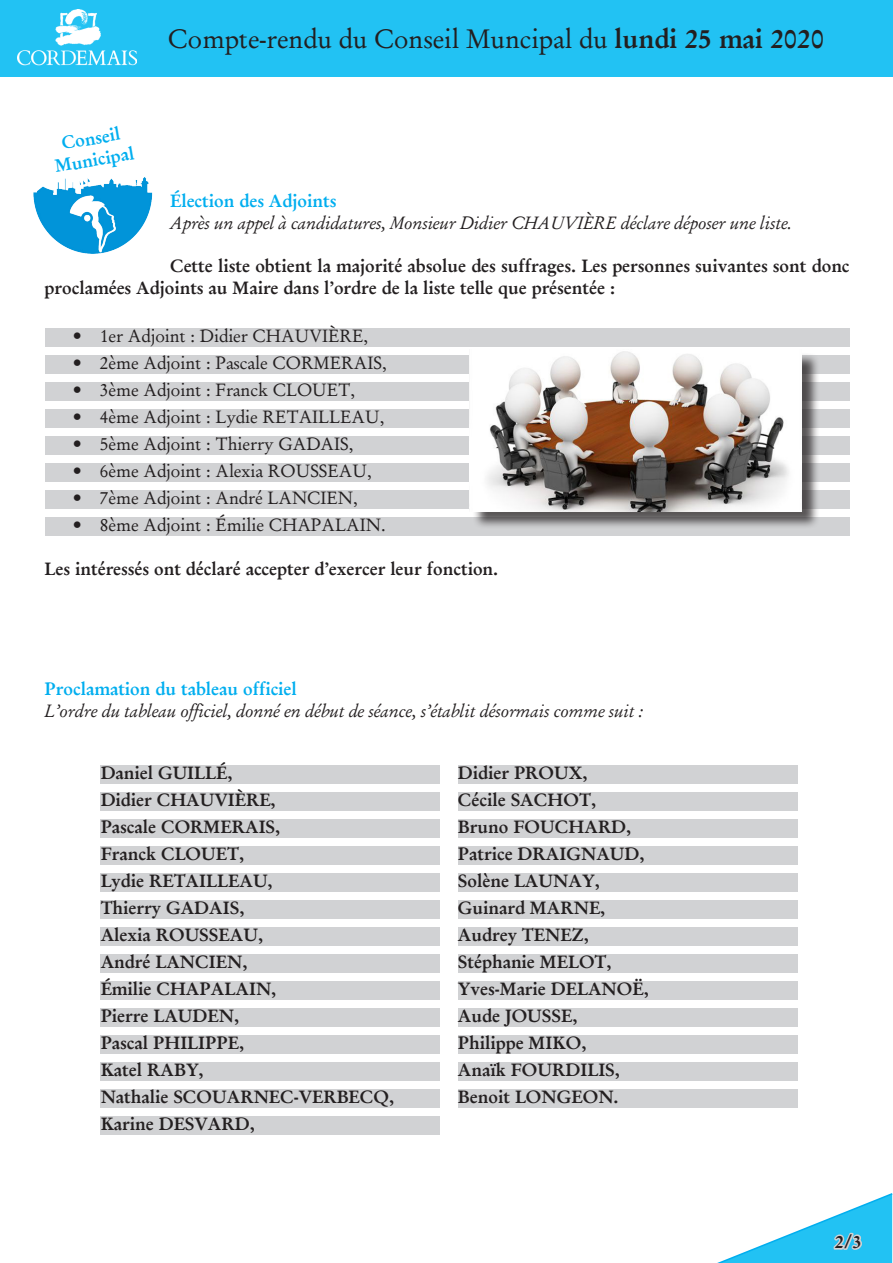
<style>
.page{position:relative;width:893px;height:1263px;background:#fff}
.page>*{position:absolute;margin:0;border:0;box-sizing:border-box;transform-origin:0 0}
.t1{font:27px "Garamond Antiqua";color:#231f20}
.t2{font:18px/21.6px "Garamond Halbfett";color:#231f20}
.t3{font:18px "Garamond Antiqua";color:#231f20}
.t4{font:18px "Garamond Kursiv";color:#231f20}
.t5{font:18px/21.6px "Garamond Halbfett";color:#00aeef;text-align:center}
.s1{font-family:"Garamond Halbfett"}
</style>
<div class="page">
<div style="left:45px;top:328px;width:804px;height:19px;background:#d1d2d4"></div>
<div style="left:45px;top:355px;width:804px;height:19px;background:#d1d2d4"></div>
<div style="left:45px;top:382px;width:804px;height:19px;background:#d1d2d4"></div>
<div style="left:45px;top:409px;width:804px;height:19px;background:#d1d2d4"></div>
<div style="left:45px;top:436px;width:804px;height:19px;background:#d1d2d4"></div>
<div style="left:45px;top:463px;width:804px;height:19px;background:#d1d2d4"></div>
<div style="left:45px;top:490px;width:804px;height:19px;background:#d1d2d4"></div>
<div style="left:45px;top:517px;width:804px;height:19px;background:#d1d2d4"></div>
<svg style="left:717px;top:1193px;width:176px;height:70px"></svg>
<div style="left:101px;top:765px;width:339px;height:19px;background:#d1d2d4"></div>
<div style="left:101px;top:792px;width:339px;height:19px;background:#d1d2d4"></div>
<div style="left:101px;top:819px;width:339px;height:19px;background:#d1d2d4"></div>
<div style="left:101px;top:846px;width:339px;height:19px;background:#d1d2d4"></div>
<div style="left:101px;top:873px;width:339px;height:19px;background:#d1d2d4"></div>
<div style="left:101px;top:900px;width:339px;height:19px;background:#d1d2d4"></div>
<div style="left:101px;top:927px;width:339px;height:19px;background:#d1d2d4"></div>
<div style="left:101px;top:954px;width:339px;height:19px;background:#d1d2d4"></div>
<div style="left:101px;top:981px;width:339px;height:19px;background:#d1d2d4"></div>
<div style="left:101px;top:1008px;width:339px;height:19px;background:#d1d2d4"></div>
<div style="left:101px;top:1035px;width:339px;height:19px;background:#d1d2d4"></div>
<div style="left:101px;top:1062px;width:339px;height:19px;background:#d1d2d4"></div>
<div style="left:101px;top:1089px;width:339px;height:19px;background:#d1d2d4"></div>
<div style="left:101px;top:1116px;width:339px;height:19px;background:#d1d2d4"></div>
<div style="left:458px;top:765px;width:339px;height:19px;background:#d1d2d4"></div>
<div style="left:458px;top:792px;width:339px;height:19px;background:#d1d2d4"></div>
<div style="left:458px;top:819px;width:339px;height:19px;background:#d1d2d4"></div>
<div style="left:458px;top:846px;width:339px;height:19px;background:#d1d2d4"></div>
<div style="left:458px;top:873px;width:339px;height:19px;background:#d1d2d4"></div>
<div style="left:458px;top:900px;width:339px;height:19px;background:#d1d2d4"></div>
<div style="left:458px;top:927px;width:339px;height:19px;background:#d1d2d4"></div>
<div style="left:458px;top:954px;width:339px;height:19px;background:#d1d2d4"></div>
<div style="left:458px;top:981px;width:339px;height:19px;background:#d1d2d4"></div>
<div style="left:458px;top:1008px;width:339px;height:19px;background:#d1d2d4"></div>
<div style="left:458px;top:1035px;width:339px;height:19px;background:#d1d2d4"></div>
<div style="left:458px;top:1062px;width:339px;height:19px;background:#d1d2d4"></div>
<div style="left:458px;top:1089px;width:339px;height:19px;background:#d1d2d4"></div>
<img style="left:33px;top:177px;width:120px;height:77px">
<div style="left:472px;top:352px;width:348px;height:178px;background:#231f20;opacity:.75"></div>
<img style="left:470px;top:351px;width:331px;height:160px">
<div style="left:0;top:0;width:893px;height:77px;background:#22c2f3"></div>
<img style="left:17px;top:9px;width:120px;height:56px">
<p class="t5" style="left:49px;top:135px;width:81px;rotate:-10deg">Conseil<br>Municipal</p>
<p class="t1" style="left:168px;top:22px;width:658px">Compte-rendu du Conseil Muncipal du <span class="s1">lundi 25 mai 2020</span></p>
<p class="t5" style="left:170px;top:190px;width:168px">Élection des Adjoints</p>
<p class="t4" style="left:170px;top:212px;width:624px">Après un appel à candidatures, Monsieur Didier CHAUVIÈRE déclare déposer une liste.</p>
<p class="t2" style="left:45px;top:255px;width:806px;text-indent:125px">Cette liste obtient la majorité absolue des suffrages. Les personnes suivantes sont donc proclamées Adjoints au Maire dans l’ordre de la liste telle que présentée :</p>
<p class="t3" style="left:73px;top:325px;width:297px">• 1er Adjoint : Didier CHAUVIÈRE,</p>
<p class="t3" style="left:73px;top:352px;width:315px">• 2ème Adjoint : Pascale CORMERAIS,</p>
<p class="t3" style="left:73px;top:379px;width:284px">• 3ème Adjoint : Franck CLOUET,</p>
<p class="t3" style="left:73px;top:406px;width:313px">• 4ème Adjoint : Lydie RETAILLEAU,</p>
<p class="t3" style="left:73px;top:433px;width:282px">• 5ème Adjoint : Thierry GADAIS,</p>
<p class="t3" style="left:73px;top:460px;width:300px">• 6ème Adjoint : Alexia ROUSSEAU,</p>
<p class="t3" style="left:73px;top:487px;width:286px">• 7ème Adjoint : André LANCIEN,</p>
<p class="t3" style="left:73px;top:514px;width:314px">• 8ème Adjoint : Émilie CHAPALAIN.</p>
<p class="t2" style="left:45px;top:558px;width:455px">Les intéressés ont déclaré accepter d’exercer leur fonction.</p>
<p class="t5" style="left:45px;top:678px;width:254px">Proclamation du tableau officiel</p>
<p class="t4" style="left:45px;top:699px;width:600px">L’ordre du tableau officiel, donné en début de séance, s’établit désormais comme suit :</p>
<p class="t2" style="left:101px;top:762px;width:133px">Daniel GUILLÉ,</p>
<p class="t2" style="left:101px;top:789px;width:176px">Didier CHAUVIÈRE,</p>
<p class="t2" style="left:101px;top:816px;width:181px">Pascale CORMERAIS,</p>
<p class="t2" style="left:101px;top:843px;width:145px">Franck CLOUET,</p>
<p class="t2" style="left:101px;top:870px;width:173px">Lydie RETAILLEAU,</p>
<p class="t2" style="left:101px;top:897px;width:145px">Thierry GADAIS,</p>
<p class="t2" style="left:101px;top:924px;width:164px">Alexia ROUSSEAU,</p>
<p class="t2" style="left:101px;top:951px;width:148px">André LANCIEN,</p>
<p class="t2" style="left:101px;top:978px;width:177px">Émilie CHAPALAIN,</p>
<p class="t2" style="left:101px;top:1005px;width:140px">Pierre LAUDEN,</p>
<p class="t2" style="left:101px;top:1032px;width:145px">Pascal PHILIPPE,</p>
<p class="t2" style="left:101px;top:1059px;width:104px">Katel RABY,</p>
<p class="t2" style="left:101px;top:1086px;width:295px">Nathalie SCOUARNEC-VERBECQ,</p>
<p class="t2" style="left:101px;top:1113px;width:156px">Karine DESVARD,</p>
<p class="t2" style="left:458px;top:762px;width:131px">Didier PROUX,</p>
<p class="t2" style="left:458px;top:789px;width:140px">Cécile SACHOT,</p>
<p class="t2" style="left:458px;top:816px;width:175px">Bruno FOUCHARD,</p>
<p class="t2" style="left:458px;top:843px;width:188px">Patrice DRAIGNAUD,</p>
<p class="t2" style="left:458px;top:870px;width:143px">Solène LAUNAY,</p>
<p class="t2" style="left:458px;top:897px;width:149px">Guinard MARNE,</p>
<p class="t2" style="left:458px;top:924px;width:132px">Audrey TENEZ,</p>
<p class="t2" style="left:458px;top:951px;width:155px">Stéphanie MELOT,</p>
<p class="t2" style="left:458px;top:978px;width:192px">Yves-Marie DELANOË,</p>
<p class="t2" style="left:458px;top:1005px;width:121px">Aude JOUSSE,</p>
<p class="t2" style="left:458px;top:1032px;width:130px">Philippe MIKO,</p>
<p class="t2" style="left:458px;top:1059px;width:163px">Anaïk FOURDILIS,</p>
<p class="t2" style="left:458px;top:1086px;width:162px">Benoit LONGEON.</p>
<p class="t2" style="left:835px;top:1231px;width:28px">2/3</p>
</div>
